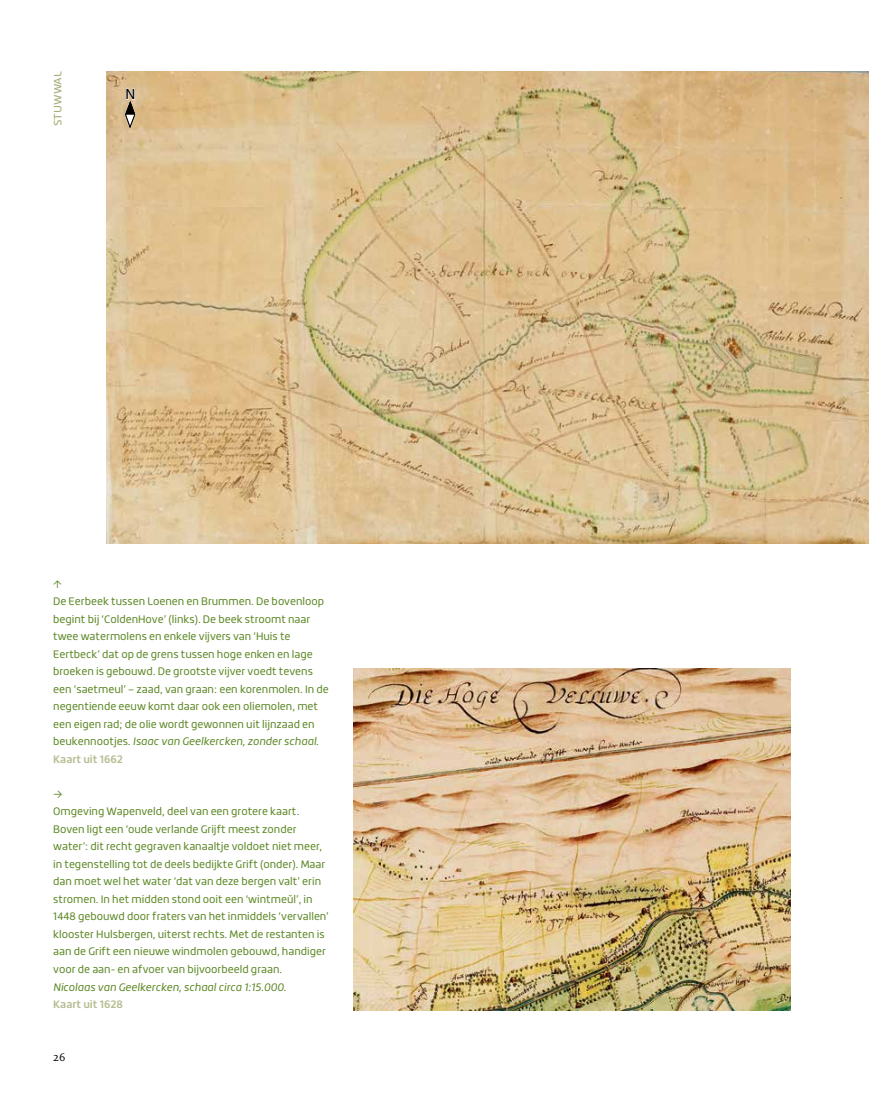
<style>
.page{position:relative;width:869px;height:1099px;background:#fff}
.page>*{position:absolute;margin:0;border:0;box-sizing:border-box;transform-origin:0 0}
.t1{font:14.12px "Roihu";color:#000}
.t2{font:12.5px "Roihu";color:#a5ae78}
.t3{font:12.25px "Milo Serif OT";color:#000}
.t4{font:10.62px/17.5px "Roihu";color:#598520}
.t5{font:italic 10.62px "Roihu";color:#598520}
.t6{font:700 10.62px "Roihu";color:#b8bd92}
.s1{font-style:italic}
.s2{font-weight:700;color:#b8bd92}
</style>
<div class="page">
<img style="left:354px;top:668px;width:436px;height:342px">
<img style="left:106px;top:71px;width:762px;height:473px">
<svg style="left:125px;top:88px;width:11px;height:41px"></svg>
<p class="t2" style="left:50px;top:126px;width:56px;rotate:-90deg">stuwwal</p>
<h1 class="t1" style="left:125px;top:86px;width:11px">N</h1>
<p class="t4" style="left:53px;top:575px;width:277px">↑<br>De Eerbeek tussen Loenen en Brummen. De bovenloop begint bij ‘ColdenHove’ (links). De beek stroomt naar twee watermolens en enkele vijvers van ‘Huis te Eertbeck’ dat op de grens tussen hoge enken en lage broeken is gebouwd. De grootste vijver voedt tevens een ‘saetmeul’ – zaad, van graan: een korenmolen. In de negentiende eeuw komt daar ook een oliemolen, met een eigen rad; de olie wordt gewonnen uit lijnzaad en beukennootjes. <span class="s1">Isaac van Geelkercken, zonder schaal.<br></span><span class="s2">Kaart uit 1662</span></p>
<p class="t4" style="left:53px;top:785px;width:277px">→<br>Omgeving Wapenveld, deel van een grotere kaart.<br>Boven ligt een ‘oude verlande Grijft meest zonder water’: dit recht gegraven kanaaltje voldoet niet meer, in tegenstelling tot de deels bedijkte Grift (onder). Maar dan moet wel het water ‘dat van deze bergen valt’ erin stromen. In het midden stond ooit een ‘wintmeŭl’, in 1448 gebouwd door fraters van het inmiddels ‘vervallen’ klooster Hulsbergen, uiterst rechts. Met de restanten is aan de Grift een nieuwe windmolen gebouwd, handiger voor de aan- en afvoer van bijvoorbeeld graan.</p>
<p class="t5" style="left:53px;top:980px;width:234px">Nicolaas van Geelkercken, schaal circa 1:15.000.</p>
<p class="t6" style="left:53px;top:998px;width:71px">Kaart uit 1628</p>
<p class="t3" style="left:53px;top:1050px;width:14px">26</p>
</div>
